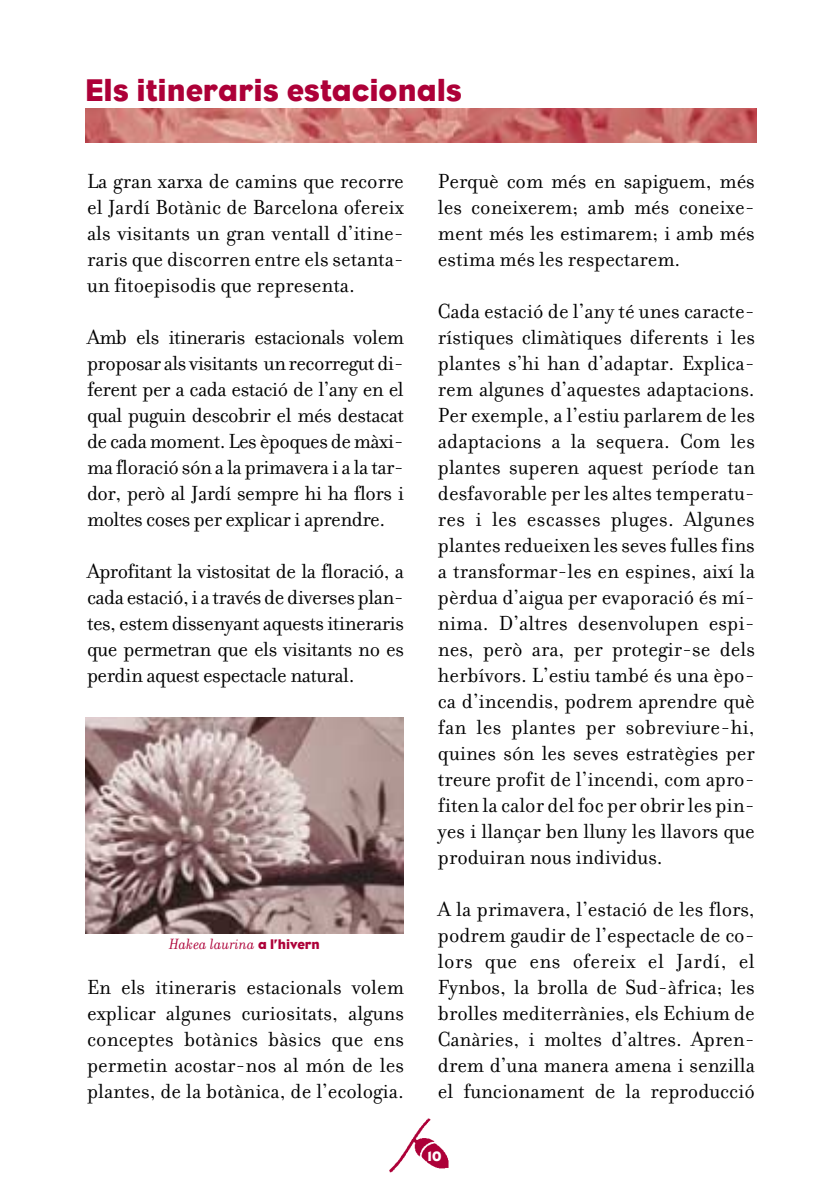
<style>
.page{position:relative;width:840px;height:1190px;background:#fff}
.page>*{position:absolute;margin:0;border:0;box-sizing:border-box;transform-origin:0 0}
.t1{font:32px "Eagle";color:#ad0038}
.t2{font:22px/26px "Filosofia";color:#000;text-align:justify}
.t3{font:italic 16px "Filosofia";color:#ad0038}
.t4{font:14px "Eagle";color:#fff}
.s1{font-family:"Eagle";font-style:normal;font-size:14px}
</style>
<div class="page">
<img style="left:389px;top:1118px;width:60px;height:55px">
<img style="left:85px;top:109px;width:672px;height:34px">
<img style="left:85px;top:718px;width:318px;height:216px">
<h1 class="t1" style="left:85px;top:82px;width:379px">Els itineraris estacionals</h1>
<p class="t2" style="left:87px;top:171px;width:318px">La gran xarxa de camins que recorre el Jardí Botànic de Barcelona ofereix als visitants un gran ventall d’itine&shy;raris que discorren entre els setanta&shy;un fitoepisodis que representa.</p>
<p class="t2" style="left:87px;top:327px;width:318px">Amb els itineraris estacionals volem proposar als visitants un recorregut di&shy;ferent per a cada estació de l’any en el qual puguin descobrir el més destacat de cada moment. Les èpoques de màxi&shy;ma floració són a la primavera i a la tar&shy;dor, però al Jardí sempre hi ha flors i moltes coses per explicar i aprendre.</p>
<p class="t2" style="left:87px;top:561px;width:319px">Aprofitant la vistositat de la floració, a cada estació, i a través de diverses plan&shy;tes, estem dissenyant aquests itineraris que permetran que els visitants no es perdin aquest espectacle natural.</p>
<p class="t3" style="left:169px;top:937px;width:152px">Hakea laurina <span class="s1">a l’hivern</span></p>
<p class="t2" style="left:87px;top:977px;width:318px">En els itineraris estacionals volem explicar algunes curiositats, alguns conceptes botànics bàsics que ens permetin acostar-nos al món de les plantes, de la botànica, de l’ecologia.</p>
<p class="t2" style="left:438px;top:171px;width:318px">Perquè com més en sapiguem, més les coneixerem; amb més coneixe&shy;ment més les estimarem; i amb més estima més les respectarem.</p>
<p class="t2" style="left:438px;top:301px;width:318px">Cada estació de l’any té unes caracte&shy;rístiques climàtiques diferents i les plantes s’hi han d’adaptar. Explica&shy;rem algunes d’aquestes adaptacions.<br>Per exemple, a l’estiu parlarem de les adaptacions a la sequera. Com les plantes superen aquest període tan desfavorable per les altes temperatu&shy;res i les escasses pluges. Algunes plantes redueixen les seves fulles fins a transformar-les en espines, així la pèrdua d’aigua per evaporació és mí&shy;nima. D’altres desenvolupen espi&shy;nes, però ara, per protegir-se dels herbívors. L’estiu també és una èpo&shy;ca d’incendis, podrem aprendre què fan les plantes per sobreviure-hi, quines són les seves estratègies per treure profit de l’incendi, com apro&shy;fiten la calor del foc per obrir les pin&shy;yes i llançar ben lluny les llavors que produiran nous individus.</p>
<p class="t2" style="left:438px;top:899px;width:318px">A la primavera, l’estació de les flors, podrem gaudir de l’espectacle de co&shy;lors que ens ofereix el Jardí, el Fynbos, la brolla de Sud-àfrica; les brolles mediterrànies, els Echium de Canàries, i moltes d’altres. Apren&shy;drem d’una manera amena i senzilla el funcionament de la reproducció</p>
<p class="t4" style="left:427px;top:1152px;width:15px">10</p>
</div>
